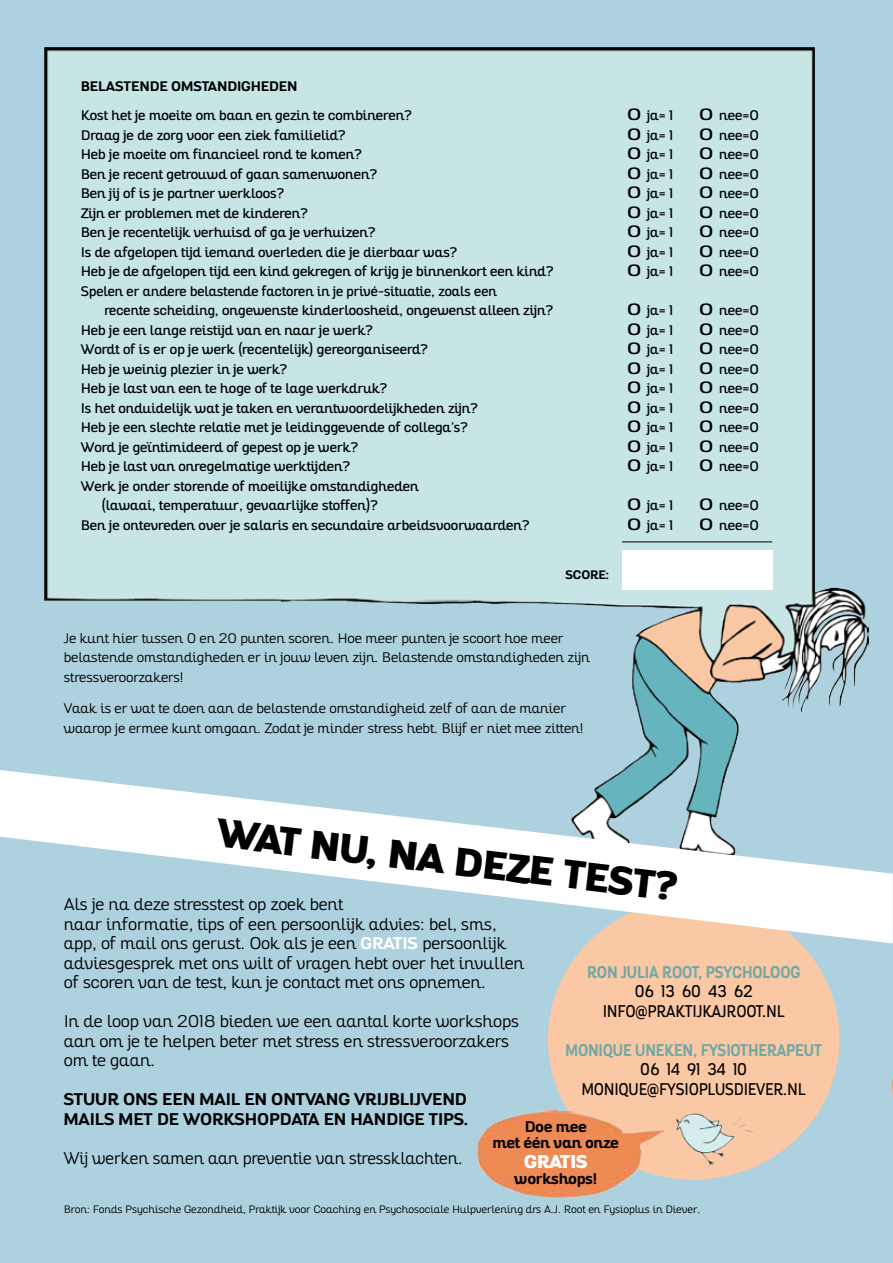
<style>
.page{position:relative;width:893px;height:1263px;background:#add1df}
.page>*{position:absolute;margin:0;border:0;box-sizing:border-box;transform-origin:0 0}
.t1{font:800 39px "Altair";color:#000}
.t2{font:800 18px "Altair";color:#fff}
.t3{font:300 16.5px/19.5px "Altair";color:#000}
.t4{font:700 16.5px/19.5px "Altair";color:#000}
.t5{font:16.5px/19.5px "Altair";color:#000;text-align:center;scale:.84 1}
.t6{font:700 16.5px "Altair";color:#70a8a5;scale:.84 1}
.t7{font:700 15px/16.5px "Altair";color:#000;text-align:center}
.t8{font:13.5px/19.5px "Altair";color:#000}
.t9{font:300 13.5px/19.5px "Altair";color:#000}
.t10{font:700 13.5px "Altair";color:#000}
.t11{font:700 12px "Altair";color:#000}
.t12{font:300 10.5px "Altair";color:#000}
.s1{font-size:15.9px}
.s2{font-weight:700;color:#fff}
</style>
<div class="page">
<div style="left:548px;top:899px;width:291px;height:281px;background:#fac8a4;border-radius:50%"></div>
<img style="left:45px;top:48px;width:823px;height:722px">
<hr style="left:622px;top:541px;width:150px;height:1px;background:#000">
<div style="left:622px;top:550px;width:150px;height:40px;background:#fff"></div>
<img style="left:796px;top:47px;width:72px;height:162px">
<img style="left:666px;top:1113px;width:118px;height:67px">
<svg style="left:0;top:770px;width:893px;height:173px"></svg>
<img style="left:477px;top:1106px;width:188px;height:92px">
<img style="left:891px;top:1077px;width:2px;height:23px">
<p class="t10" style="left:81px;top:77px;width:218px">BELASTENDE OMSTANDIGHEDEN</p>
<p class="t8" style="left:81px;top:106px;width:332px">Kost het je moeite om baan en gezin te combineren?</p>
<p class="t8" style="left:627px;top:106px;width:48px"><span class="s1">0</span> ja= 1</p>
<p class="t8" style="left:699px;top:106px;width:62px"><span class="s1">0</span> nee=0</p>
<p class="t8" style="left:81px;top:125px;width:266px">Draag je de zorg voor een ziek familielid?</p>
<p class="t8" style="left:627px;top:125px;width:48px"><span class="s1">0</span> ja= 1</p>
<p class="t8" style="left:699px;top:125px;width:62px"><span class="s1">0</span> nee=0</p>
<p class="t8" style="left:81px;top:145px;width:282px">Heb je moeite om financieel rond te komen?</p>
<p class="t8" style="left:627px;top:145px;width:48px"><span class="s1">0</span> ja= 1</p>
<p class="t8" style="left:699px;top:145px;width:62px"><span class="s1">0</span> nee=0</p>
<p class="t8" style="left:81px;top:164px;width:298px">Ben je recent getrouwd of gaan samenwonen?</p>
<p class="t8" style="left:627px;top:164px;width:48px"><span class="s1">0</span> ja= 1</p>
<p class="t8" style="left:699px;top:164px;width:62px"><span class="s1">0</span> nee=0</p>
<p class="t8" style="left:81px;top:184px;width:205px">Ben jij of is je partner werkloos?</p>
<p class="t8" style="left:627px;top:184px;width:48px"><span class="s1">0</span> ja= 1</p>
<p class="t8" style="left:699px;top:184px;width:62px"><span class="s1">0</span> nee=0</p>
<p class="t8" style="left:81px;top:203px;width:228px">Zijn er problemen met de kinderen?</p>
<p class="t8" style="left:627px;top:203px;width:48px"><span class="s1">0</span> ja= 1</p>
<p class="t8" style="left:699px;top:203px;width:62px"><span class="s1">0</span> nee=0</p>
<p class="t8" style="left:81px;top:223px;width:296px">Ben je recentelijk verhuisd of ga je verhuizen?</p>
<p class="t8" style="left:627px;top:223px;width:48px"><span class="s1">0</span> ja= 1</p>
<p class="t8" style="left:699px;top:223px;width:62px"><span class="s1">0</span> nee=0</p>
<p class="t8" style="left:81px;top:242px;width:378px">Is de afgelopen tijd iemand overleden die je dierbaar was?</p>
<p class="t8" style="left:627px;top:242px;width:48px"><span class="s1">0</span> ja= 1</p>
<p class="t8" style="left:699px;top:242px;width:62px"><span class="s1">0</span> nee=0</p>
<p class="t8" style="left:81px;top:262px;width:474px">Heb je de afgelopen tijd een kind gekregen of krijg je binnenkort een kind?</p>
<p class="t8" style="left:627px;top:262px;width:48px"><span class="s1">0</span> ja= 1</p>
<p class="t8" style="left:699px;top:262px;width:62px"><span class="s1">0</span> nee=0</p>
<p class="t8" style="left:104px;top:281px;width:450px;text-indent:-24px">Spelen er andere belastende factoren in je privé-situatie, zoals een<br>recente scheiding, ongewenste kinderloosheid, ongewenst alleen zijn?</p>
<p class="t8" style="left:627px;top:301px;width:48px"><span class="s1">0</span> ja= 1</p>
<p class="t8" style="left:699px;top:301px;width:62px"><span class="s1">0</span> nee=0</p>
<p class="t8" style="left:81px;top:320px;width:293px">Heb je een lange reistijd van en naar je werk?</p>
<p class="t8" style="left:627px;top:320px;width:48px"><span class="s1">0</span> ja= 1</p>
<p class="t8" style="left:699px;top:320px;width:62px"><span class="s1">0</span> nee=0</p>
<p class="t8" style="left:81px;top:340px;width:348px">Wordt of is er op je werk (recentelijk) gereorganiseerd?</p>
<p class="t8" style="left:627px;top:340px;width:48px"><span class="s1">0</span> ja= 1</p>
<p class="t8" style="left:699px;top:340px;width:62px"><span class="s1">0</span> nee=0</p>
<p class="t8" style="left:81px;top:359px;width:208px">Heb je weinig plezier in je werk?</p>
<p class="t8" style="left:627px;top:359px;width:48px"><span class="s1">0</span> ja= 1</p>
<p class="t8" style="left:699px;top:359px;width:62px"><span class="s1">0</span> nee=0</p>
<p class="t8" style="left:81px;top:379px;width:308px">Heb je last van een te hoge of te lage werkdruk?</p>
<p class="t8" style="left:627px;top:379px;width:48px"><span class="s1">0</span> ja= 1</p>
<p class="t8" style="left:699px;top:379px;width:62px"><span class="s1">0</span> nee=0</p>
<p class="t8" style="left:81px;top:398px;width:398px">Is het onduidelijk wat je taken en verantwoordelijkheden zijn?</p>
<p class="t8" style="left:627px;top:398px;width:48px"><span class="s1">0</span> ja= 1</p>
<p class="t8" style="left:699px;top:398px;width:62px"><span class="s1">0</span> nee=0</p>
<p class="t8" style="left:81px;top:418px;width:388px">Heb je een slechte relatie met je leidinggevende of collega’s?</p>
<p class="t8" style="left:627px;top:418px;width:48px"><span class="s1">0</span> ja= 1</p>
<p class="t8" style="left:699px;top:418px;width:62px"><span class="s1">0</span> nee=0</p>
<p class="t8" style="left:81px;top:437px;width:278px">Word je geïntimideerd of gepest op je werk?</p>
<p class="t8" style="left:627px;top:437px;width:48px"><span class="s1">0</span> ja= 1</p>
<p class="t8" style="left:699px;top:437px;width:62px"><span class="s1">0</span> nee=0</p>
<p class="t8" style="left:81px;top:457px;width:270px">Heb je last van onregelmatige werktijden?</p>
<p class="t8" style="left:627px;top:457px;width:48px"><span class="s1">0</span> ja= 1</p>
<p class="t8" style="left:699px;top:457px;width:62px"><span class="s1">0</span> nee=0</p>
<p class="t8" style="left:102px;top:476px;width:319px;text-indent:-21px">Werk je onder storende of moeilijke omstandigheden (lawaai, temperatuur, gevaarlijke stoffen)?</p>
<p class="t8" style="left:627px;top:496px;width:48px"><span class="s1">0</span> ja= 1</p>
<p class="t8" style="left:699px;top:496px;width:62px"><span class="s1">0</span> nee=0</p>
<p class="t8" style="left:81px;top:515px;width:450px">Ben je ontevreden over je salaris en secundaire arbeidsvoorwaarden?</p>
<p class="t8" style="left:627px;top:515px;width:48px"><span class="s1">0</span> ja= 1</p>
<p class="t8" style="left:699px;top:515px;width:62px"><span class="s1">0</span> nee=0</p>
<p class="t11" style="left:565px;top:567px;width:46px">SCORE:</p>
<p class="t9" style="left:64px;top:629px;width:528px">Je kunt hier tussen 0 en 20 punten scoren. Hoe meer punten je scoort hoe meer belastende omstandigheden er in jouw leven zijn. Belastende omstandigheden zijn stressveroorzakers!</p>
<p class="t9" style="left:64px;top:699px;width:521px">Vaak is er wat te doen aan de belastende omstandigheid zelf of aan de manier waarop je ermee kunt omgaan. Zodat je minder stress hebt. Blijf er niet mee zitten!</p>
<h1 class="t1" style="left:221px;top:806px;width:464px;rotate:7deg">WAT NU, NA DEZE TEST?</h1>
<p class="t3" style="left:64px;top:895px;width:462px">Als je na deze stresstest op zoek bent<br>naar informatie, tips of een persoonlijk advies: bel, sms, app, of mail ons gerust. Ook als je een <span class="s2">GRATIS</span> persoonlijk adviesgesprek met ons wilt of vragen hebt over het invullen of scoren van de test, kun je contact met ons opnemen.</p>
<p class="t3" style="left:64px;top:1012px;width:457px">In de loop van 2018 bieden we een aantal korte workshops aan om je te helpen beter met stress en stressveroorzakers om te gaan.</p>
<p class="t4" style="left:64px;top:1090px;width:406px">STUUR ONS EEN MAIL EN ONTVANG VRIJBLIJVEND<br>MAILS MET DE WORKSHOPDATA EN HANDIGE TIPS.</p>
<p class="t3" style="left:64px;top:1148px;width:400px">Wij werken samen aan preventie van stressklachten.</p>
<p class="t6" style="left:587px;top:961px;width:255px">RON JULIA ROOT, PSYCHOLOOG</p>
<p class="t5" style="left:603px;top:982px;width:218px">06 13 60 43 62<br>INFO@PRAKTIJKAJROOT.NL</p>
<p class="t6" style="left:565px;top:1039px;width:307px">MONIQUE UNEKEN, FYSIOTHERAPEUT</p>
<p class="t5" style="left:582px;top:1060px;width:268px">06 14 91 34 10<br>MONIQUE@FYSIOPLUSDIEVER.NL</p>
<p class="t7" style="left:493px;top:1118px;width:128px">Doe mee<br>met één van onze</p>
<h2 class="t2" style="left:524px;top:1149px;width:65px">GRATIS</h2>
<p class="t7" style="left:515px;top:1171px;width:84px">workshops!</p>
<p class="t12" style="left:64px;top:1202px;width:638px">Bron: Fonds Psychische Gezondheid, Praktijk voor Coaching en Psychosociale Hulpverlening drs A.J. Root en Fysioplus in Diever.</p>
</div>
